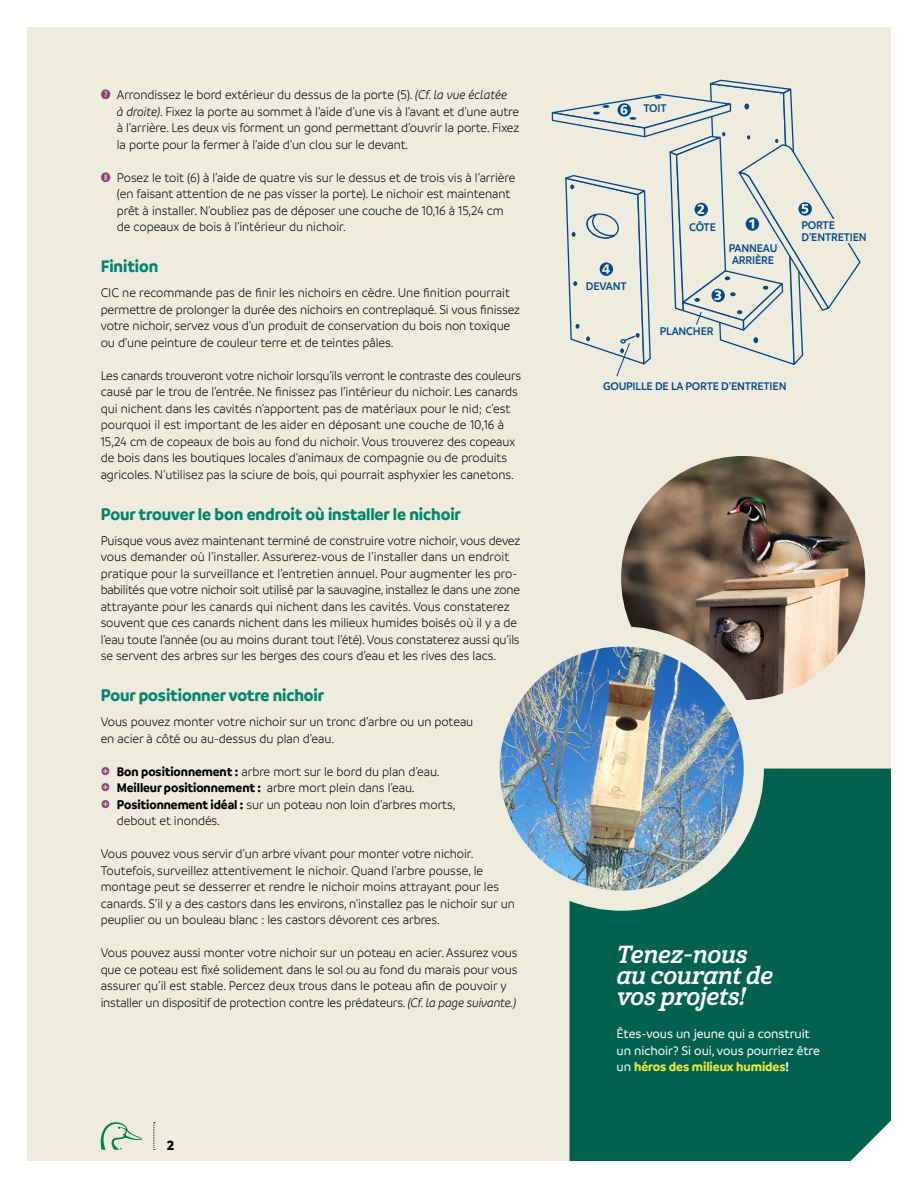
<style>
.page{position:relative;width:918px;height:1188px;background:#fff}
.page>*{position:absolute;margin:0;border:0;box-sizing:border-box;transform-origin:0 0}
.t1{font:24px/21px "Cabrito Nor Bol It";letter-spacing:-.005em;color:#fff;scale:.96 1}
.t2{font:700 18px "Branding";letter-spacing:-.005em;color:#00846b;scale:.94 1}
.t3{font:700 14.25px "Branding";color:#000;scale:.96 1}
.t4{font:300 13.5px/16.5px "Branding";letter-spacing:-.005em;color:#000;scale:.94 1}
.t5{font:500 13.5px/16.5px "Branding";letter-spacing:-.005em;color:#fff;scale:.96 1}
.t6{font:600 12px/12px "Branding";letter-spacing:-.015em;color:#034ea2;scale:.96 1}
.s1{font-family:"Combi Numerals Solid";font-weight:400;color:#864372}
.s2{font-style:italic}
.s3{font-family:"Entypo";font-weight:400;font-size:19.5px;color:#864372}
.s4{font-weight:700}
.s5{font-weight:700;color:#ede937}
</style>
<div class="page">
<div style="left:27px;top:27px;width:864px;height:1134px;background:#edecde"></div>
<div style="left:570px;top:769px;width:321px;height:392px;background:#00624e"></div>
<div style="left:601px;top:436px;width:284px;height:284px;background:#edecde;border-radius:50%"></div>
<img style="left:621px;top:456px;width:244px;height:244px;border-radius:122px">
<div style="left:480px;top:626px;width:284px;height:285px;background:#edecde;border-radius:50%"></div>
<img style="left:500px;top:647px;width:244px;height:244px;border-radius:122px">
<svg style="left:101px;top:1122px;width:41px;height:28px"></svg>
<svg style="left:154px;top:1122px;width:1px;height:28px"></svg>
<svg style="left:552px;top:80px;width:309px;height:297px;background:#dce0d8"></svg>
<p class="t4" style="left:117px;top:87px;width:430px;text-indent:-16px"><span class="s1">h</span> Arrondissez le bord extérieur du dessus de la porte (5). <span class="s2">(Cf. la vue éclatée<br>à droite)</span>. Fixez la porte au sommet à l’aide d’une vis à l’avant et d’une autre à l’arrière. Les deux vis forment un gond permettant d’ouvrir la porte. Fixez la porte pour la fermer à l’aide d’un clou sur le devant.</p>
<p class="t4" style="left:117px;top:169px;width:425px;text-indent:-16px"><span class="s1">i</span> Posez le toit (6) à l’aide de quatre vis sur le dessus et de trois vis à l’arrière (en faisant attention de ne pas visser la porte). Le nichoir est maintenant prêt à installer. N’oubliez pas de déposer une couche de 10,16 à 15,24 cm de copeaux de bois à l’intérieur du nichoir.</p>
<h2 class="t2" style="left:101px;top:256px;width:63px">Finition</h2>
<p class="t4" style="left:101px;top:285px;width:448px">CIC ne recommande pas de finir les nichoirs en cèdre. Une finition pourrait permettre de prolonger la durée des nichoirs en contreplaqué. Si vous finissez votre nichoir, servez vous d’un produit de conservation du bois non toxique ou d’une peinture de couleur terre et de teintes pâles.</p>
<p class="t4" style="left:101px;top:367px;width:449px">Les canards trouveront votre nichoir lorsqu’ils verront le contraste des couleurs causé par le trou de l’entrée. Ne finissez pas l’intérieur du nichoir. Les canards qui nichent dans les cavités n’apportent pas de matériaux pour le nid; c’est pourquoi il est important de les aider en déposant une couche de 10,16 à 15,24 cm de copeaux de bois au fond du nichoir. Vous trouverez des copeaux de bois dans les boutiques locales d’animaux de compagnie ou de produits agricoles. N’utilisez pas la sciure de bois, qui pourrait asphyxier les canetons.</p>
<h2 class="t2" style="left:101px;top:504px;width:385px">Pour trouver le bon endroit où installer le nichoir</h2>
<p class="t4" style="left:101px;top:532px;width:448px">Puisque vous avez maintenant terminé de construire votre nichoir, vous devez vous demander où l’installer. Assurerez-vous de l’installer dans un endroit pratique pour la surveillance et l’entretien annuel. Pour augmenter les pro&shy;babilités que votre nichoir soit utilisé par la sauvagine, installez le dans une zone attrayante pour les canards qui nichent dans les cavités. Vous constaterez souvent que ces canards nichent dans les milieux humides boisés où il y a de l’eau toute l’année (ou au moins durant tout l’été). Vous constaterez aussi qu’ils se servent des arbres sur les berges des cours d’eau et les rives des lacs.</p>
<h2 class="t2" style="left:101px;top:685px;width:239px">Pour positionner votre nichoir</h2>
<p class="t4" style="left:101px;top:714px;width:398px">Vous pouvez monter votre nichoir sur un tronc d’arbre ou un poteau en acier à côté ou au-dessus du plan d’eau.</p>
<p class="t4" style="left:101px;top:763px;width:362px"><span class="s3">Z</span> <span class="s4">Bon positionnement :</span> arbre mort sur le bord du plan d’eau.</p>
<p class="t4" style="left:101px;top:780px;width:336px"><span class="s3">Z</span> <span class="s4">Meilleur positionnement :</span> arbre mort plein dans l’eau.</p>
<p class="t4" style="left:101px;top:796px;width:379px"><span class="s3">Z</span> <span class="s4">Positionnement idéal :</span> sur un poteau non loin d’arbres morts,</p>
<p class="t4" style="left:117px;top:813px;width:111px">debout et inondés.</p>
<p class="t4" style="left:101px;top:846px;width:442px">Vous pouvez vous servir d’un arbre vivant pour monter votre nichoir.<br>Toutefois, surveillez attentivement le nichoir. Quand l’arbre pousse, le montage peut se desserrer et rendre le nichoir moins attrayant pour les canards. S’il y a des castors dans les environs, n’installez pas le nichoir sur un peuplier ou un bouleau blanc : les castors dévorent ces arbres.</p>
<p class="t4" style="left:101px;top:945px;width:445px">Vous pouvez aussi monter votre nichoir sur un poteau en acier. Assurez vous que ce poteau est fixé solidement dans le sol ou au fond du marais pour vous assurer qu’il est stable. Percez deux trous dans le poteau afin de pouvoir y installer un dispositif de protection contre les prédateurs. <span class="s2">(Cf. la page suivante.)</span></p>
<p class="t3" style="left:167px;top:1137px;width:9px">2</p>
<p class="t6" style="left:644px;top:102px;width:26px">TOIT</p>
<p class="t6" style="left:586px;top:280px;width:44px">DEVANT</p>
<p class="t6" style="left:689px;top:222px;width:29px">CÔTE</p>
<p class="t6" style="left:729px;top:242px;width:52px">PANNEAU<br>ARRIÈRE</p>
<p class="t6" style="left:660px;top:325px;width:57px">PLANCHER</p>
<p class="t6" style="left:801px;top:219px;width:70px">PORTE<br>D’ENTRETIEN</p>
<p class="t6" style="left:603px;top:380px;width:193px">GOUPILLE DE LA PORTE D’ENTRETIEN</p>
<h1 class="t1" style="left:616px;top:945px;width:164px">Tenez-nous au courant de vos projets!</h1>
<p class="t5" style="left:616px;top:1025px;width:213px">Êtes-vous un jeune qui a construit un nichoir? Si oui, vous pourriez être un <span class="s5">héros des milieux humides</span><span class="s4">!</span></p>
</div>
